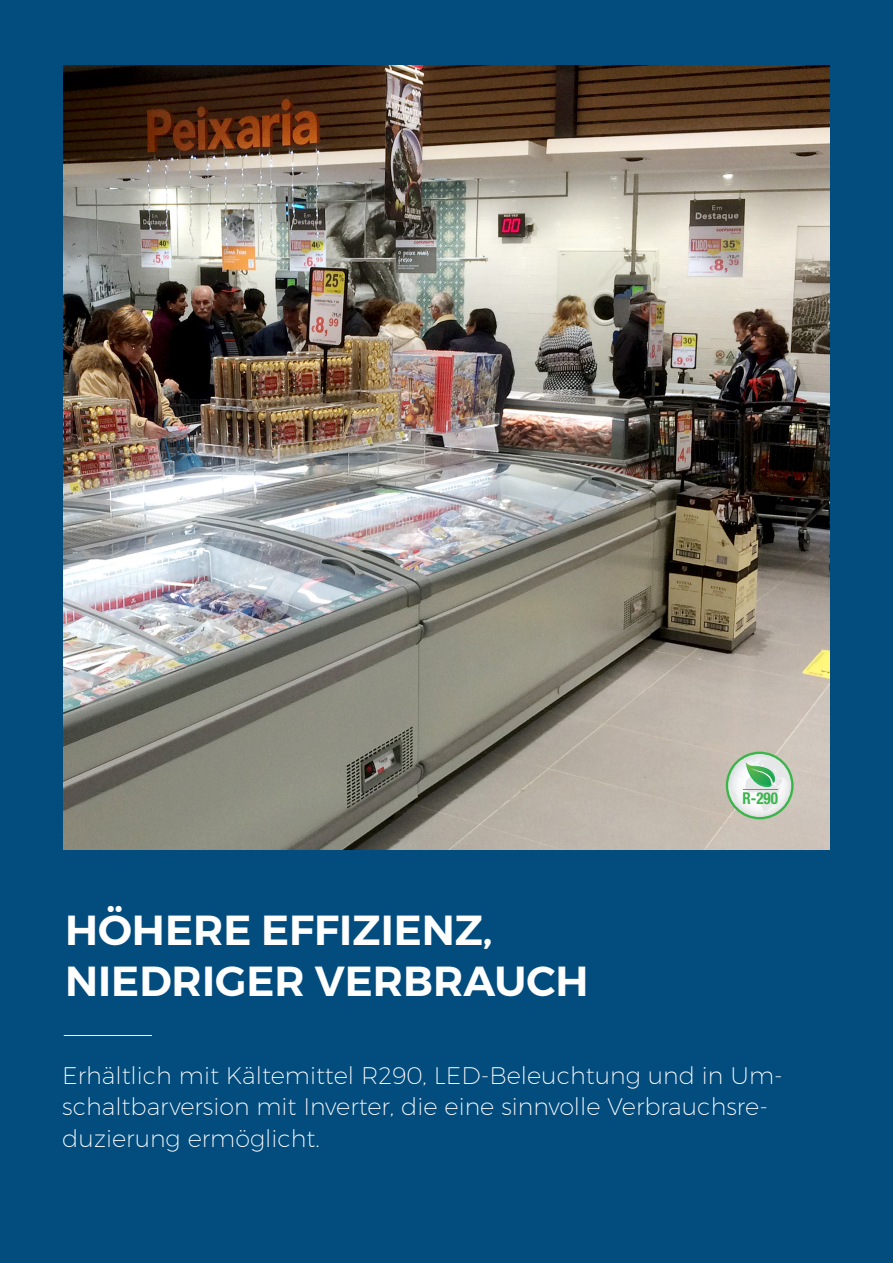
<style>
.page{position:relative;width:893px;height:1263px;background:#024c7e}
.page>*{position:absolute;margin:0;border:0;box-sizing:border-box;transform-origin:0 0}
.t1{font:600 42px/51px "Montserrat";color:#fff}
.t2{font:200 24px/31.5px "Montserrat";color:#fff}
.t3{font:700 condensed 16.35px "Helvetica Neue LT Std";color:#3ab54a;scale:.92 1}
</style>
<div class="page">
<img style="left:64px;top:65px;width:766px;height:785px">
<hr style="left:64px;top:1035px;width:88px;height:1px;background:#fff">
<svg style="left:726px;top:752px;width:68px;height:67px;background:#c1d7c2"></svg>
<hr style="left:743px;top:790px;width:35px;height:1px;background:#3ab54a">
<p class="t1" style="left:65px;top:905px;width:525px">HÖHERE EFFIZIENZ,<br>NIEDRIGER VERBRAUCH</p>
<p class="t3" style="left:742px;top:789px;width:40px">R-290</p>
<p class="t2" style="left:62px;top:1059px;width:722px">Erhältlich mit Kältemittel R290, LED-Beleuchtung und in Um&shy;schaltbarversion mit Inverter, die eine sinnvolle Verbrauchsre&shy;duzierung ermöglicht.</p>
</div>
